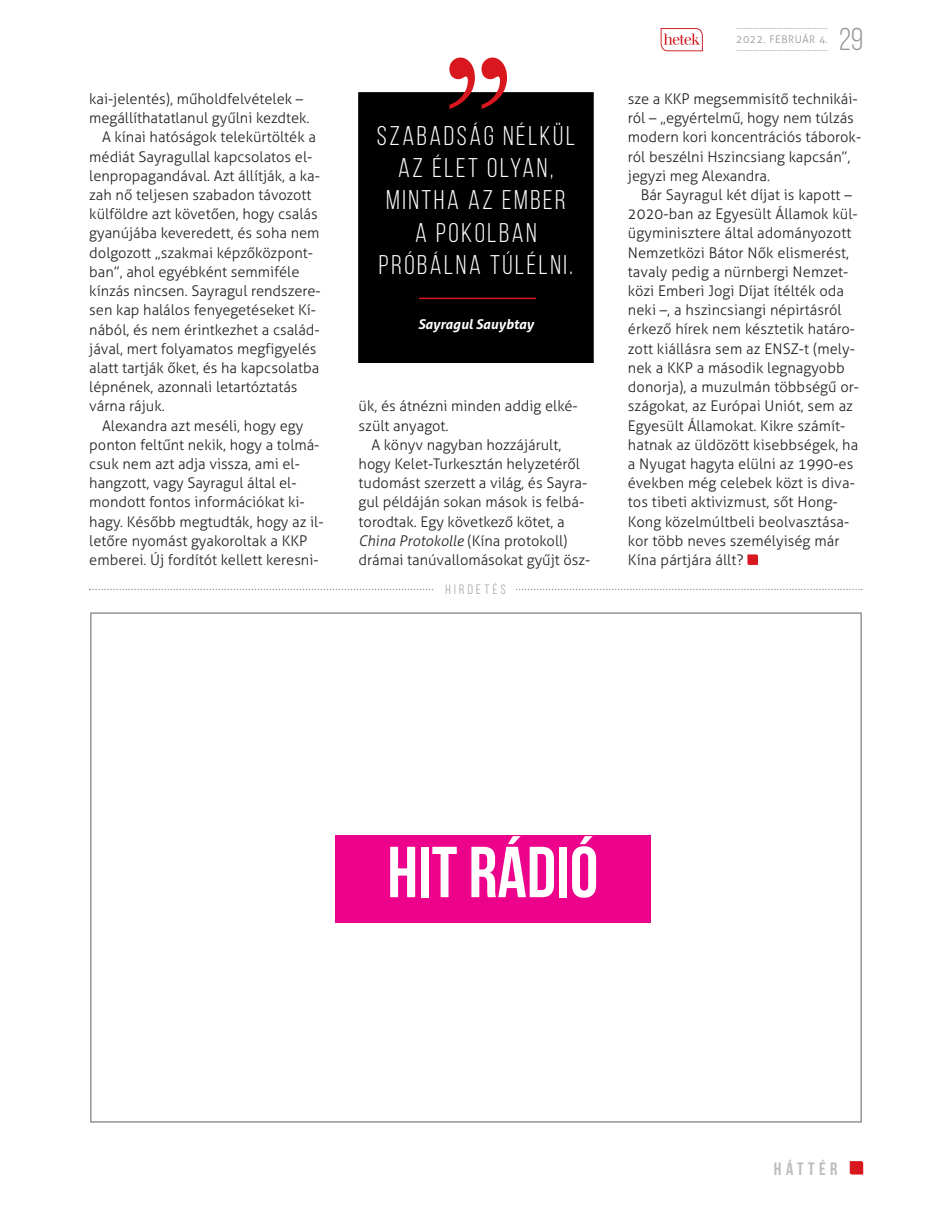
<style>
.page{position:relative;width:927px;height:1212px;background:#fff}
.page>*{position:absolute;margin:0;border:0;box-sizing:border-box;transform-origin:0 0}
.t1{font:195px "Times New Roman";color:#d8171f;scale:.9 1}
.t2{font:700 72px "Bebas Neue";color:#fff}
.t3{font:31.5px "Bebas Neue";color:#939598}
.t4{font:27px/32.4px "Bebas Neue";letter-spacing:.095em;color:#fff;text-align:center}
.t5{font:700 18px "Bebas Neue";letter-spacing:.25em;color:#bcbdc0}
.t6{font:300 14.7px/19.2px "Aller";color:#231f20}
.t7{font:italic 700 13.5px "Aller";color:#fff}
.t8{font:13.5px "Bebas Neue";letter-spacing:.25em;color:#939598}
.t9{font:300 10.5px "Aller";letter-spacing:.05em;color:#939598}
.s1{font-style:italic}
</style>
<div class="page">
<svg style="left:736px;top:28px;width:92px;height:1px"></svg>
<svg style="left:736px;top:50px;width:92px;height:1px"></svg>
<svg style="left:661px;top:28px;width:41px;height:23px"></svg>
<svg style="left:850px;top:1161px;width:13px;height:13px"></svg>
<svg style="left:747px;top:554px;width:11px;height:11px"></svg>
<svg style="left:89px;top:589px;width:773px;height:1px"></svg>
<div style="left:435px;top:584px;width:79px;height:13px;background:#fff"></div>
<div style="left:335px;top:835px;width:315px;height:88px;background:#ed028c"></div>
<div style="left:358px;top:92px;width:236px;height:271px;background:#010000"></div>
<div style="left:357px;top:91px;width:238px;height:273px;border:1px solid #fff"></div>
<hr style="left:419px;top:298px;width:117px;height:1px;background:#d8171f">
<p class="t6" style="left:89px;top:89px;width:215px">kai-jelentés), műholdfelvételek –</p>
<p class="t6" style="left:89px;top:108px;width:222px">megállíthatatlanul gyűlni kezdtek.</p>
<p class="t6" style="left:102px;top:128px;width:215px">A kínai hatóságok telekürtölték a</p>
<p class="t6" style="left:89px;top:147px;width:225px">médiát Sayragullal kapcsolatos el-</p>
<p class="t6" style="left:89px;top:166px;width:232px">lenpropagandával. Azt állítják, a ka-</p>
<p class="t6" style="left:89px;top:185px;width:224px">zah nő teljesen szabadon távozott</p>
<p class="t6" style="left:89px;top:204px;width:230px">külföldre azt követően, hogy csalás</p>
<p class="t6" style="left:89px;top:224px;width:232px">gyanújába keveredett, és soha nem</p>
<p class="t6" style="left:89px;top:243px;width:225px">dolgozott „szakmai képzőközpont-</p>
<p class="t6" style="left:89px;top:262px;width:212px">ban”, ahol egyébként semmiféle</p>
<p class="t6" style="left:89px;top:281px;width:233px">kínzás nincsen. Sayragul rendszere-</p>
<p class="t6" style="left:89px;top:300px;width:228px">sen kap halálos fenyegetéseket Kí-</p>
<p class="t6" style="left:89px;top:320px;width:232px">nából, és nem érintkezhet a család-</p>
<p class="t6" style="left:89px;top:339px;width:229px">jával, mert folyamatos megfigyelés</p>
<p class="t6" style="left:89px;top:358px;width:231px">alatt tartják őket, és ha kapcsolatba</p>
<p class="t6" style="left:89px;top:377px;width:210px">lépnének, azonnali letartóztatás</p>
<p class="t6" style="left:89px;top:396px;width:77px">várna rájuk.</p>
<p class="t6" style="left:102px;top:416px;width:203px">Alexandra azt meséli, hogy egy</p>
<p class="t6" style="left:89px;top:435px;width:232px">ponton feltűnt nekik, hogy a tolmá-</p>
<p class="t6" style="left:89px;top:454px;width:212px">csuk nem azt adja vissza, ami el-</p>
<p class="t6" style="left:89px;top:473px;width:209px">hangzott, vagy Sayragul által el-</p>
<p class="t6" style="left:89px;top:492px;width:217px">mondott fontos információkat ki-</p>
<p class="t6" style="left:89px;top:512px;width:236px">hagy. Később megtudták, hogy az il-</p>
<p class="t6" style="left:89px;top:531px;width:220px">letőre nyomást gyakoroltak a KKP</p>
<p class="t6" style="left:89px;top:550px;width:231px">emberei. Új fordítót kellett keresni-</p>
<h1 class="t1" style="left:432px;top:-105px;width:102px">‚‚</h1>
<h3 class="t4" style="left:377px;top:119px;width:200px">SZABADSÁG NÉLKÜL<br>AZ ÉLET OLYAN,<br>MINTHA AZ EMBER<br>A POKOLBAN<br>PRÓBÁLNA TÚLÉLNI.</h3>
<p class="t7" style="left:418px;top:316px;width:117px">Sayragul Sauybtay</p>
<p class="t6" style="left:359px;top:396px;width:221px">ük, és átnézni minden addig elké&shy;szült anyagot.</p>
<p class="t6" style="left:359px;top:435px;width:233px;text-indent:13px">A könyv nagyban hozzájárult, hogy Kelet-Turkesztán helyzetéről tudomást szerzett a világ, és Sayra&shy;gul példáján sokan mások is felbá&shy;torodtak. egy következő kötet, a <span class="s1">China Protokolle</span> (Kína protokoll) drámai tanúvallomásokat gyűjt ösz-</p>
<p class="t8" style="left:445px;top:582px;width:62px">HIRDETÉS</p>
<p class="t9" style="left:736px;top:33px;width:93px">2022. febrUár 4.</p>
<h3 class="t3" style="left:839px;top:21px;width:25px">29</h3>
<p class="t6" style="left:628px;top:89px;width:235px">sze a KKP megsemmisítő technikái&shy;ról – „egyértelmű, hogy nem túlzás modern kori koncentrációs táborok&shy;ról beszélni Hszincsiang kapcsán”, jegyzi meg Alexandra.</p>
<p class="t6" style="left:628px;top:185px;width:233px;text-indent:13px">bár Sayragul két díjat is kapott – 2020-ban az egyesült államok kül&shy;ügyminisztere által adományozott Nemzetközi bátor Nők elismerést, tavaly pedig a nürnbergi Nemzet&shy;közi emberi Jogi Díjat ítélték oda neki –, a hszincsiangi népirtásról érkező hírek nem késztetik határo&shy;zott kiállásra sem az eNSZ-t (mely&shy;nek a KKP a második legnagyobb donorja), a muzulmán többségű or&shy;szágokat, az európai Uniót, sem az egyesült államokat. Kikre számít&shy;hatnak az üldözött kisebbségek, ha a Nyugat hagyta elülni az 1990-es években még celebek közt is diva&shy;tos tibeti aktivizmust, sőt Hong-Kong közelmúltbeli beolvasztása&shy;kor több neves személyiség már Kína pártjára állt?</p>
<h2 class="t2" style="left:387px;top:830px;width:213px">hit rádió</h2>
<p class="t5" style="left:774px;top:1158px;width:65px">háttér</p>
</div>
